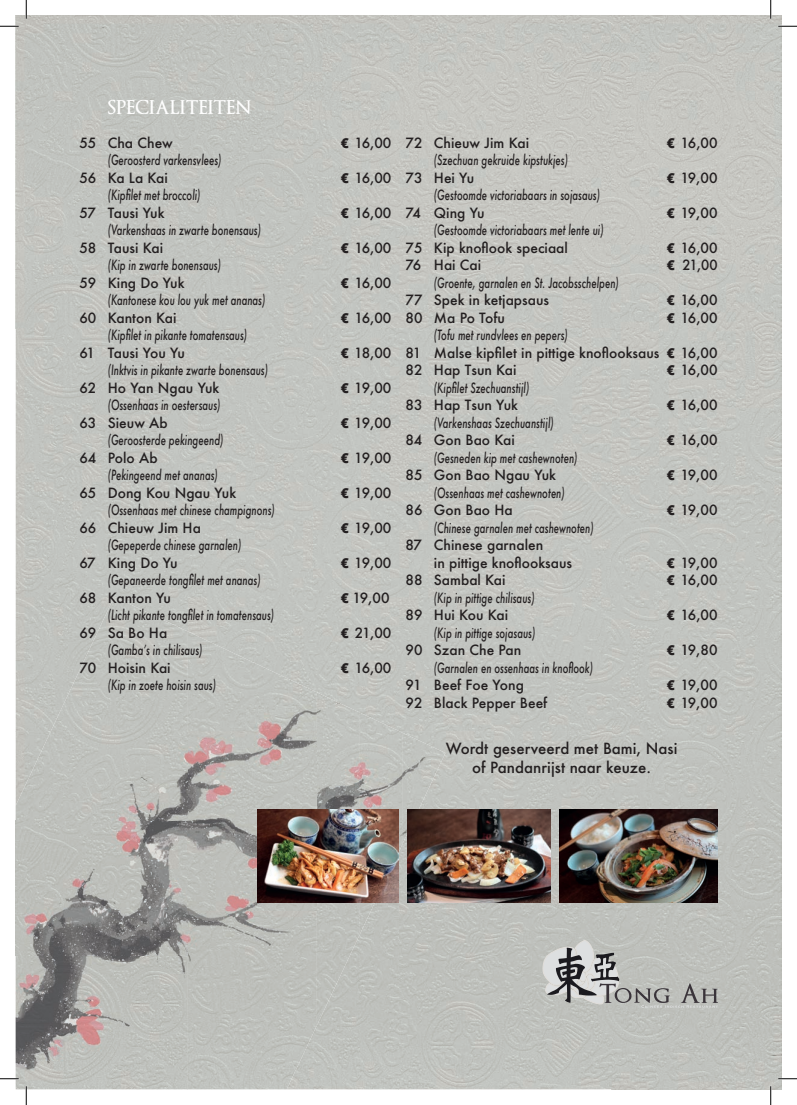
<style>
.page{position:relative;width:797px;height:1105px;background:#fff}
.page>*{position:absolute;margin:0;border:0;box-sizing:border-box;transform-origin:0 0}
.t1{font:600 18.75px "Optimus Princeps";color:#fff}
.t2{font:500 15px/18.8px "Futura";color:#231f20;text-align:center}
.t3{font:italic 500 13.75px "Futura";color:#231f20;scale:.69 1}
.t4{font:500 13.75px/17.5px "Futura";color:#231f20}
.t5{font:500 13.75px "Futura";letter-spacing:-.02em;color:#231f20}
.t6{font:500 13.75px "Futura";color:#231f20;scale:.96 1}
.s1{font-family:"Open Sans";font-weight:800}
.s2{font-style:italic}
</style>
<div class="page">
<img style="left:16px;top:16px;width:595px;height:626px">
<img style="left:611px;top:16px;width:170px;height:1073px">
<div style="left:16px;top:642px;width:56px;height:44px;background:#c0c2be"></div>
<img style="left:317px;top:642px;width:294px;height:44px">
<img style="left:317px;top:686px;width:294px;height:45px">
<img style="left:399px;top:731px;width:212px;height:358px">
<img style="left:356px;top:936px;width:43px;height:153px">
<img style="left:317px;top:1027px;width:39px;height:62px">
<img style="left:16px;top:686px;width:171px;height:403px">
<img style="left:187px;top:641px;width:130px;height:448px">
<img style="left:316px;top:692px;width:43px;height:335px">
<img style="left:359px;top:712px;width:44px;height:224px">
<img style="left:402px;top:733px;width:43px;height:111px">
<img style="left:72px;top:597px;width:116px;height:90px">
<img style="left:187px;top:631px;width:23px;height:11px">
<svg style="left:542px;top:940px;width:175px;height:68px;background:#b0b2af"></svg>
<img style="left:257px;top:810px;width:142px;height:92px">
<img style="left:559px;top:810px;width:158px;height:92px">
<img style="left:408px;top:810px;width:143px;height:92px">
<svg style="left:0;top:25px;width:19px;height:2px"></svg>
<svg style="left:778px;top:25px;width:19px;height:2px"></svg>
<svg style="left:0;top:1078px;width:19px;height:1px"></svg>
<svg style="left:778px;top:1078px;width:19px;height:1px"></svg>
<svg style="left:25px;top:0;width:2px;height:19px"></svg>
<svg style="left:16px;top:1086px;width:11px;height:19px"></svg>
<svg style="left:770px;top:0;width:1px;height:19px"></svg>
<svg style="left:770px;top:1086px;width:1px;height:19px"></svg>
<h1 class="t1" style="left:108px;top:97px;width:145px">SPECIALITEITEN</h1>
<p class="t4" style="left:79px;top:134px;width:95px">55 Cha Chew</p>
<p class="t4" style="left:341px;top:134px;width:52px"><span class="s1">€</span> 16,00</p>
<p class="t3" style="left:108px;top:151px;width:166px">(Geroosterd varkensvlees)</p>
<p class="t4" style="left:79px;top:169px;width:90px">56 Ka La Kai</p>
<p class="t4" style="left:341px;top:169px;width:52px"><span class="s1">€</span> 16,00</p>
<p class="t3" style="left:108px;top:186px;width:136px">(Kipfilet met broccoli)</p>
<p class="t4" style="left:79px;top:204px;width:87px">57 Tausi Yuk</p>
<p class="t4" style="left:341px;top:204px;width:52px"><span class="s1">€</span> 16,00</p>
<p class="t3" style="left:108px;top:221px;width:223px">(Varkenshaas in zwarte bonensaus)</p>
<p class="t4" style="left:79px;top:239px;width:85px">58 Tausi Kai</p>
<p class="t4" style="left:341px;top:239px;width:52px"><span class="s1">€</span> 16,00</p>
<p class="t3" style="left:108px;top:256px;width:165px">(Kip in zwarte bonensaus)</p>
<p class="t4" style="left:79px;top:274px;width:107px">59 King Do Yuk</p>
<p class="t4" style="left:341px;top:274px;width:52px"><span class="s1">€</span> 16,00</p>
<p class="t3" style="left:108px;top:291px;width:230px">(Kantonese kou lou yuk met ananas)</p>
<p class="t4" style="left:79px;top:309px;width:99px">60 Kanton Kai</p>
<p class="t4" style="left:341px;top:309px;width:52px"><span class="s1">€</span> 16,00</p>
<p class="t3" style="left:108px;top:326px;width:203px">(Kipfilet in pikante tomatensaus)</p>
<p class="t5" style="left:79px;top:343px;width:107px">61 Tausi You Yu</p>
<p class="t4" style="left:341px;top:344px;width:52px"><span class="s1">€</span> 18,00</p>
<p class="t3" style="left:108px;top:361px;width:234px">(Inktvis in pikante zwarte bonensaus)</p>
<p class="t4" style="left:79px;top:379px;width:141px">62 Ho Yan Ngau Yuk</p>
<p class="t4" style="left:341px;top:379px;width:52px"><span class="s1">€</span> 19,00</p>
<p class="t3" style="left:108px;top:396px;width:165px">(Ossenhaas in oestersaus)</p>
<p class="t4" style="left:79px;top:414px;width:90px">63 Sieuw Ab</p>
<p class="t4" style="left:341px;top:414px;width:52px"><span class="s1">€</span> 19,00</p>
<p class="t3" style="left:108px;top:431px;width:169px">(Geroosterde pekingeend)</p>
<p class="t4" style="left:79px;top:449px;width:80px">64 Polo Ab</p>
<p class="t4" style="left:341px;top:449px;width:52px"><span class="s1">€</span> 19,00</p>
<p class="t3" style="left:108px;top:466px;width:161px">(Pekingeend met ananas)</p>
<p class="t4" style="left:79px;top:484px;width:158px">65 Dong Kou Ngau Yuk</p>
<p class="t4" style="left:341px;top:484px;width:52px"><span class="s1">€</span> 19,00</p>
<p class="t3" style="left:108px;top:501px;width:243px">(Ossenhaas met chinese champignons)</p>
<p class="t4" style="left:79px;top:519px;width:123px">66 Chieuw Jim Ha</p>
<p class="t4" style="left:341px;top:519px;width:52px"><span class="s1">€</span> 19,00</p>
<p class="t3" style="left:108px;top:536px;width:195px">(Gepeperde chinese garnalen)</p>
<p class="t4" style="left:79px;top:554px;width:100px">67 King Do Yu</p>
<p class="t4" style="left:341px;top:554px;width:52px"><span class="s1">€</span> 19,00</p>
<p class="t3" style="left:108px;top:571px;width:223px">(Gepaneerde tongfilet met ananas)</p>
<p class="t4" style="left:79px;top:589px;width:93px">68 Kanton Yu</p>
<p class="t4" style="left:341px;top:589px;width:50px"><span class="s1">€</span> 19,00</p>
<p class="t3" style="left:108px;top:606px;width:243px">(Licht pikante tongfilet in tomatensaus)</p>
<p class="t4" style="left:79px;top:624px;width:89px">69 Sa Bo Ha</p>
<p class="t4" style="left:341px;top:624px;width:52px"><span class="s1">€</span> 21,00</p>
<p class="t3" style="left:108px;top:641px;width:139px">(Gambaʼs in chilisaus)</p>
<p class="t4" style="left:79px;top:659px;width:93px">70 Hoisin Kai</p>
<p class="t4" style="left:341px;top:659px;width:52px"><span class="s1">€</span> 16,00</p>
<p class="t3" style="left:108px;top:676px;width:158px">(Kip in zoete hoisin saus)</p>
<p class="t4" style="left:405px;top:134px;width:125px">72 Chieuw Jim Kai</p>
<p class="t4" style="left:667px;top:134px;width:52px"><span class="s1">€</span> 16,00</p>
<p class="t3" style="left:434px;top:151px;width:196px">(Szechuan gekruide kipstukjes)</p>
<p class="t4" style="left:405px;top:169px;width:70px">73 Hei Yu</p>
<p class="t4" style="left:667px;top:169px;width:52px"><span class="s1">€</span> 19,00</p>
<p class="t3" style="left:434px;top:186px;width:242px">(Gestoomde victoriabaars in sojasaus)</p>
<p class="t4" style="left:405px;top:204px;width:80px">74 Qing Yu</p>
<p class="t4" style="left:667px;top:204px;width:52px"><span class="s1">€</span> 19,00</p>
<p class="t3" style="left:434px;top:221px;width:247px">(Gestoomde victoriabaars met lente ui)</p>
<p class="t4" style="left:405px;top:239px;width:164px">75 Kip knoflook speciaal</p>
<p class="t4" style="left:667px;top:239px;width:52px"><span class="s1">€</span> 16,00</p>
<p class="t4" style="left:405px;top:256px;width:77px">76 Hai Cai</p>
<p class="t6" style="left:667px;top:256px;width:54px"><span class="s1">€</span> 21,00</p>
<p class="t3" style="left:434px;top:273px;width:269px">(Groente, garnalen en St. Jacobsschelpen)</p>
<p class="t4" style="left:405px;top:291px;width:145px">77 Spek in ketjapsaus</p>
<p class="t4" style="left:667px;top:291px;width:52px"><span class="s1">€</span> 16,00</p>
<p class="t4" style="left:405px;top:309px;width:101px">80 Ma Po Tofu</p>
<p class="t4" style="left:667px;top:309px;width:52px"><span class="s1">€</span> 16,00</p>
<p class="t4" style="left:405px;top:326px;width:313px;text-indent:28px"><span class="s2">(Tofu met rundvlees en pepers)<br></span>81 Malse kipfilet in pittige knoflooksaus <span class="s1">€</span> 16,00<br>82 Hap Tsun Kai</p>
<p class="t4" style="left:667px;top:361px;width:52px"><span class="s1">€</span> 16,00</p>
<p class="t3" style="left:434px;top:378px;width:140px">(Kipfilet Szechuanstijl)</p>
<p class="t4" style="left:405px;top:396px;width:114px">83 Hap Tsun Yuk</p>
<p class="t4" style="left:667px;top:396px;width:52px"><span class="s1">€</span> 16,00</p>
<p class="t3" style="left:434px;top:413px;width:175px">(Varkenshaas Szechuanstijl)</p>
<p class="t4" style="left:405px;top:431px;width:111px">84 Gon Bao Kai</p>
<p class="t4" style="left:667px;top:431px;width:52px"><span class="s1">€</span> 16,00</p>
<p class="t3" style="left:434px;top:448px;width:209px">(Gesneden kip met cashewnoten)</p>
<p class="t4" style="left:405px;top:466px;width:152px">85 Gon Bao Ngau Yuk</p>
<p class="t4" style="left:667px;top:466px;width:52px"><span class="s1">€</span> 19,00</p>
<p class="t3" style="left:434px;top:483px;width:191px">(Ossenhaas met cashewnoten)</p>
<p class="t4" style="left:405px;top:501px;width:109px">86 Gon Bao Ha</p>
<p class="t4" style="left:667px;top:501px;width:52px"><span class="s1">€</span> 19,00</p>
<p class="t3" style="left:434px;top:518px;width:233px">(Chinese garnalen met cashewnoten)</p>
<p class="t4" style="left:434px;top:536px;width:140px;text-indent:-28px">87 Chinese garnalen<br>in pittige knoflooksaus</p>
<p class="t4" style="left:667px;top:554px;width:52px"><span class="s1">€</span> 19,00</p>
<p class="t4" style="left:405px;top:571px;width:101px">88 Sambal Kai</p>
<p class="t4" style="left:667px;top:571px;width:52px"><span class="s1">€</span> 16,00</p>
<p class="t3" style="left:434px;top:588px;width:147px">(Kip in pittige chilisaus)</p>
<p class="t4" style="left:405px;top:606px;width:104px">89 Hui Kou Kai</p>
<p class="t4" style="left:667px;top:606px;width:52px"><span class="s1">€</span> 16,00</p>
<p class="t3" style="left:434px;top:623px;width:148px">(Kip in pittige sojasaus)</p>
<p class="t4" style="left:405px;top:641px;width:117px">90 Szan Che Pan</p>
<p class="t4" style="left:667px;top:641px;width:52px"><span class="s1">€</span> 19,80</p>
<p class="t3" style="left:434px;top:658px;width:232px">(Garnalen en ossenhaas in knoflook)</p>
<p class="t4" style="left:405px;top:676px;width:120px">91 Beef Foe Yong</p>
<p class="t4" style="left:667px;top:676px;width:52px"><span class="s1">€</span> 19,00</p>
<p class="t4" style="left:405px;top:694px;width:143px">92 Black Pepper Beef</p>
<p class="t4" style="left:667px;top:694px;width:52px"><span class="s1">€</span> 19,00</p>
<p class="t2" style="left:446px;top:739px;width:233px">Wordt geserveerd met Bami, Nasi of Pandanrijst naar keuze.</p>
</div>
